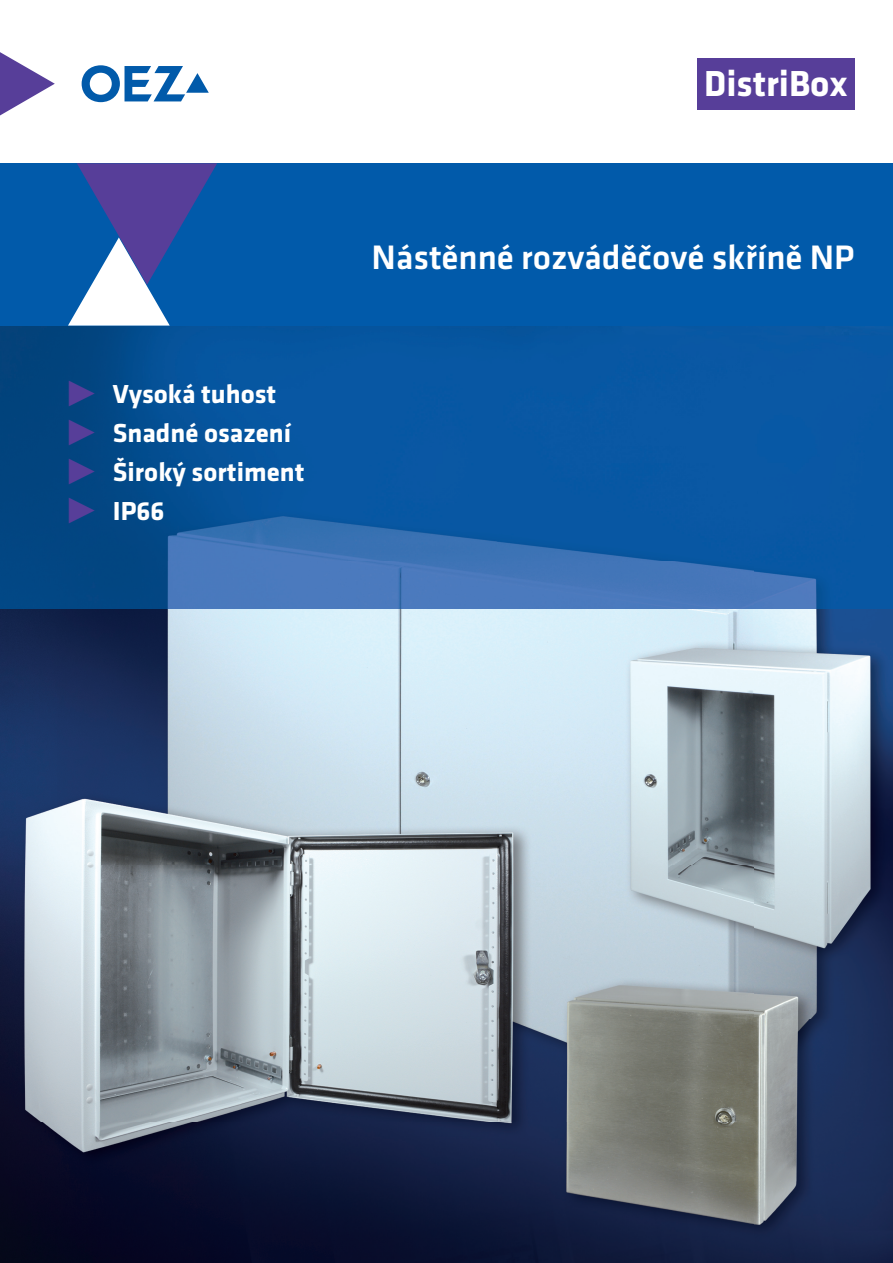
<style>
.page{position:relative;width:893px;height:1263px;background:#fff}
.page>*{position:absolute;margin:0;border:0;box-sizing:border-box;transform-origin:0 0}
.t1{font:700 37.5px "Klavika";color:#fff}
.t2{font:500 35.25px "Klavika";color:#fff}
.t3{font:700 27px "Klavika";color:#fff}
.s1{font-weight:300;font-size:37.5px;color:#573e99}
</style>
<div class="page">
<img style="left:0;top:609px;width:893px;height:654px">
<svg style="left:0;top:52px;width:55px;height:64px"></svg>
<svg style="left:0;top:326px;width:893px;height:283px;background:#1158a0"></svg>
<div style="left:0;top:163px;width:893px;height:163px;background:#015aaa"></div>
<svg style="left:82px;top:65px;width:127px;height:37px"></svg>
<div style="left:697px;top:58px;width:158px;height:51px;background:#573e99"></div>
<svg style="left:68px;top:163px;width:149px;height:163px"></svg>
<p class="t3" style="left:66px;top:378px;width:212px"><span class="s1">-</span> Vysoká tuhost</p>
<p class="t3" style="left:66px;top:417px;width:227px"><span class="s1">-</span> Snadné osazení</p>
<p class="t3" style="left:66px;top:456px;width:240px"><span class="s1">-</span> Široký sortiment</p>
<p class="t3" style="left:66px;top:495px;width:100px"><span class="s1">-</span> IP66</p>
<h1 class="t1" style="left:704px;top:61px;width:145px">DistriBox</h1>
<h2 class="t2" style="left:372px;top:236px;width:484px">Nástěnné rozváděčové skříně NP</h2>
</div>
